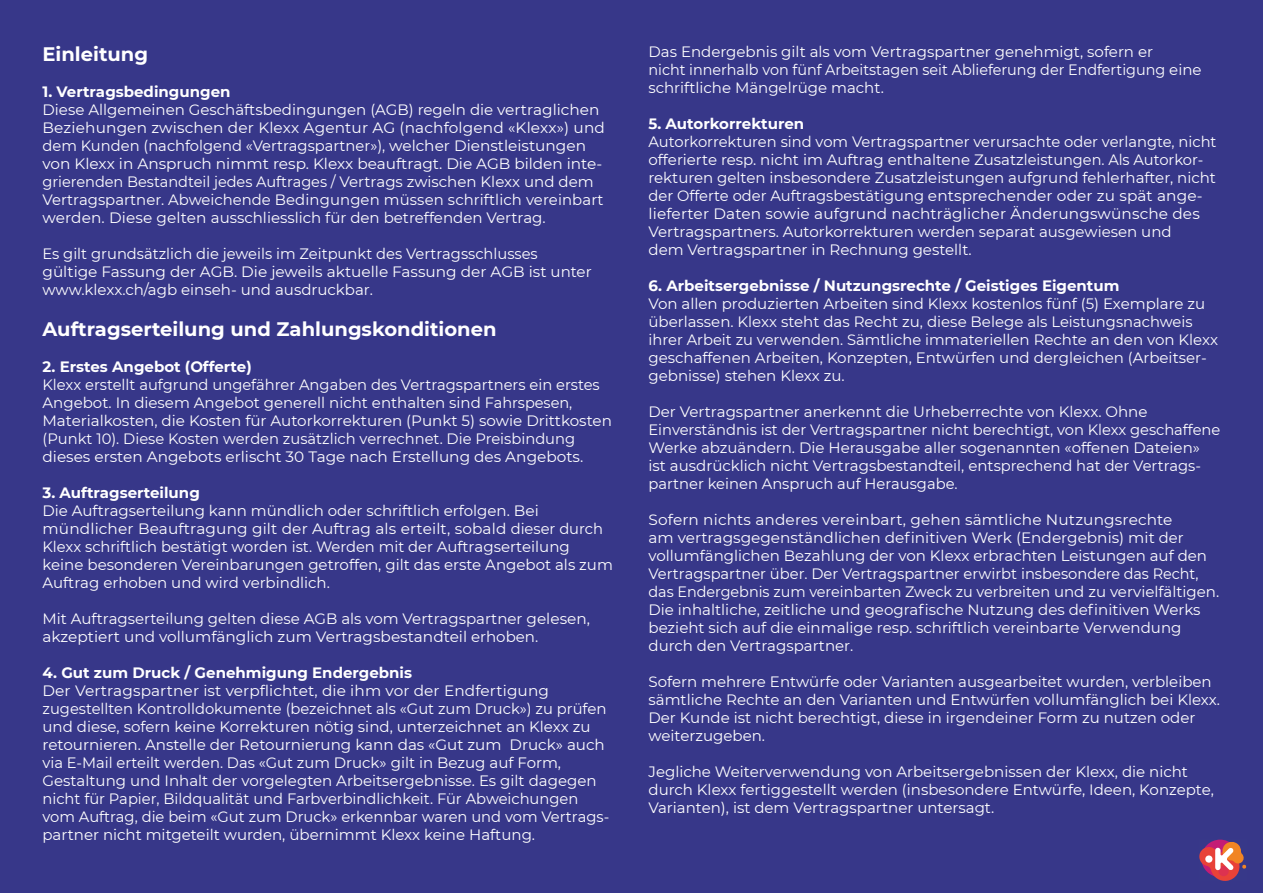
<style>
.page{position:relative;width:1263px;height:893px;background:#373789}
.page>*{position:absolute;margin:0;border:0;box-sizing:border-box;transform-origin:0 0}
.t1{font:700 19.5px "Montserrat";color:#fff}
.t2{font:15px/18px "Montserrat";color:#fff}
.t3{font:700 15px "Montserrat";color:#fff}
</style>
<div class="page">
<svg style="left:1213px;top:839px;width:34px;height:28px"></svg>
<div style="left:1201px;top:840px;width:38px;height:37px;background:#c41c75;border-radius:50%"></div>
<svg style="left:1199px;top:841px;width:47px;height:40px"></svg>
<h1 class="t1" style="left:43px;top:40px;width:107px">Einleitung</h1>
<p class="t3" style="left:43px;top:81px;width:190px">1. Vertragsbedingungen</p>
<p class="t2" style="left:43px;top:101px;width:564px">Diese Allgemeinen Geschäftsbedingungen (AGB) regeln die vertraglichen Beziehungen zwischen der Klexx Agentur AG (nachfolgend «Klexx») und dem Kunden (nachfolgend «Vertragspartner»), welcher Dienstleistungen von Klexx in Anspruch nimmt resp. Klexx beauftragt. Die AGB bilden inte&shy;grierenden Bestandteil jedes Auftrages / Vertrags zwischen Klexx und dem Vertragspartner. Abweichende Bedingungen müssen schriftlich vereinbart werden. Diese gelten ausschliesslich für den betreffenden Vertrag.</p>
<p class="t2" style="left:43px;top:245px;width:551px">Es gilt grundsätzlich die jeweils im Zeitpunkt des Vertragsschlusses gültige Fassung der AGB. Die jeweils aktuelle Fassung der AGB ist unter www.klexx.ch/agb einseh- und ausdruckbar.</p>
<h1 class="t1" style="left:43px;top:315px;width:456px">Auftragserteilung und Zahlungskonditionen</h1>
<p class="t3" style="left:43px;top:356px;width:211px">2. Erstes Angebot (Offerte)</p>
<p class="t2" style="left:43px;top:375px;width:571px">Klexx erstellt aufgrund ungefährer Angaben des Vertragspartners ein erstes Angebot. In diesem Angebot generell nicht enthalten sind Fahrspesen, Materialkosten, die Kosten für Autorkorrekturen (Punkt 5) sowie Drittkosten (Punkt 10). Diese Kosten werden zusätzlich verrechnet. Die Preisbindung dieses ersten Angebots erlischt 30 Tage nach Erstellung des Angebots.</p>
<p class="t3" style="left:43px;top:482px;width:159px">3. Auftragserteilung</p>
<p class="t2" style="left:43px;top:501px;width:572px">Die Auftragserteilung kann mündlich oder schriftlich erfolgen. Bei mündlicher Beauftragung gilt der Auftrag als erteilt, sobald dieser durch Klexx schriftlich bestätigt worden ist. Werden mit der Auftragserteilung keine besonderen Vereinbarungen getroffen, gilt das erste Angebot als zum Auftrag erhoben und wird verbindlich.</p>
<p class="t2" style="left:43px;top:609px;width:549px">Mit Auftragserteilung gelten diese AGB als vom Vertragspartner gelesen, akzeptiert und vollumfänglich zum Vertragsbestandteil erhoben.</p>
<p class="t3" style="left:43px;top:662px;width:371px">4. Gut zum Druck / Genehmigung Endergebnis</p>
<p class="t2" style="left:43px;top:681px;width:568px">Der Vertragspartner ist verpflichtet, die ihm vor der Endfertigung zugestellten Kontrolldokumente (bezeichnet als «Gut zum Druck») zu prüfen und diese, sofern keine Korrekturen nötig sind, unterzeichnet an Klexx zu retournieren. Anstelle der Retournierung kann das «Gut zum Druck» auch via E-Mail erteilt werden. Das «Gut zum Druck» gilt in Bezug auf Form, Gestaltung und Inhalt der vorgelegten Arbeitsergebnisse. Es gilt dagegen nicht für Papier, Bildqualität und Farbverbindlichkeit. Für Abweichungen vom Auftrag, die beim «Gut zum Druck» erkennbar waren und vom Vertrags&shy;partner nicht mitgeteilt wurden, übernimmt Klexx keine Haftung.</p>
<p class="t2" style="left:648px;top:42px;width:555px">Das Endergebnis gilt als vom Vertragspartner genehmigt, sofern er<br>nicht innerhalb von fünf Arbeitstagen seit Ablieferung der Endfertigung eine schriftliche Mängelrüge macht.</p>
<p class="t3" style="left:648px;top:113px;width:157px">5. Autorkorrekturen</p>
<p class="t2" style="left:648px;top:132px;width:570px">Autorkorrekturen sind vom Vertragspartner verursachte oder verlangte, nicht offerierte resp. nicht im Auftrag enthaltene Zusatzleistungen. Als Autorkor&shy;rekturen gelten insbesondere Zusatzleistungen aufgrund fehlerhafter, nicht der Offerte oder Auftragsbestätigung entsprechender oder zu spät ange&shy;lieferter Daten sowie aufgrund nachträglicher Änderungswünsche des Vertragspartners. Autorkorrekturen werden separat ausgewiesen und<br>dem Vertragspartner in Rechnung gestellt.</p>
<p class="t3" style="left:648px;top:275px;width:472px">6. Arbeitsergebnisse / Nutzungsrechte / Geistiges Eigentum</p>
<p class="t2" style="left:648px;top:294px;width:571px">Von allen produzierten Arbeiten sind Klexx kostenlos fünf (5) Exemplare zu überlassen. Klexx steht das Recht zu, diese Belege als Leistungsnachweis ihrer Arbeit zu verwenden. Sämtliche immateriellen Rechte an den von Klexx geschaffenen Arbeiten, Konzepten, Entwürfen und dergleichen (Arbeitser&shy;gebnisse) stehen Klexx zu.</p>
<p class="t2" style="left:648px;top:402px;width:573px">Der Vertragspartner anerkennt die Urheberrechte von Klexx. Ohne Einverständnis ist der Vertragspartner nicht berechtigt, von Klexx geschaffene Werke abzuändern. Die Herausgabe aller sogenannten «offenen Dateien» ist ausdrücklich nicht Vertragsbestandteil, entsprechend hat der Vertrags&shy;partner keinen Anspruch auf Herausgabe.</p>
<p class="t2" style="left:648px;top:510px;width:572px">Sofern nichts anderes vereinbart, gehen sämtliche Nutzungsrechte<br>am vertragsgegenständlichen definitiven Werk (Endergebnis) mit der vollumfänglichen Bezahlung der von Klexx erbrachten Leistungen auf den Vertragspartner über. Der Vertragspartner erwirbt insbesondere das Recht, das Endergebnis zum vereinbarten Zweck zu verbreiten und zu vervielfältigen.<br>Die inhaltliche, zeitliche und geografische Nutzung des definitiven Werks bezieht sich auf die einmalige resp. schriftlich vereinbarte Verwendung durch den Vertragspartner.</p>
<p class="t2" style="left:648px;top:672px;width:573px">Sofern mehrere Entwürfe oder Varianten ausgearbeitet wurden, verbleiben sämtliche Rechte an den Varianten und Entwürfen vollumfänglich bei Klexx.<br>Der Kunde ist nicht berechtigt, diese in irgendeiner Form zu nutzen oder weiterzugeben.</p>
<p class="t2" style="left:648px;top:762px;width:567px">Jegliche Weiterverwendung von Arbeitsergebnissen der Klexx, die nicht durch Klexx fertiggestellt werden (insbesondere Entwürfe, Ideen, Konzepte,<br>Varianten), ist dem Vertragspartner untersagt.</p>
</div>
